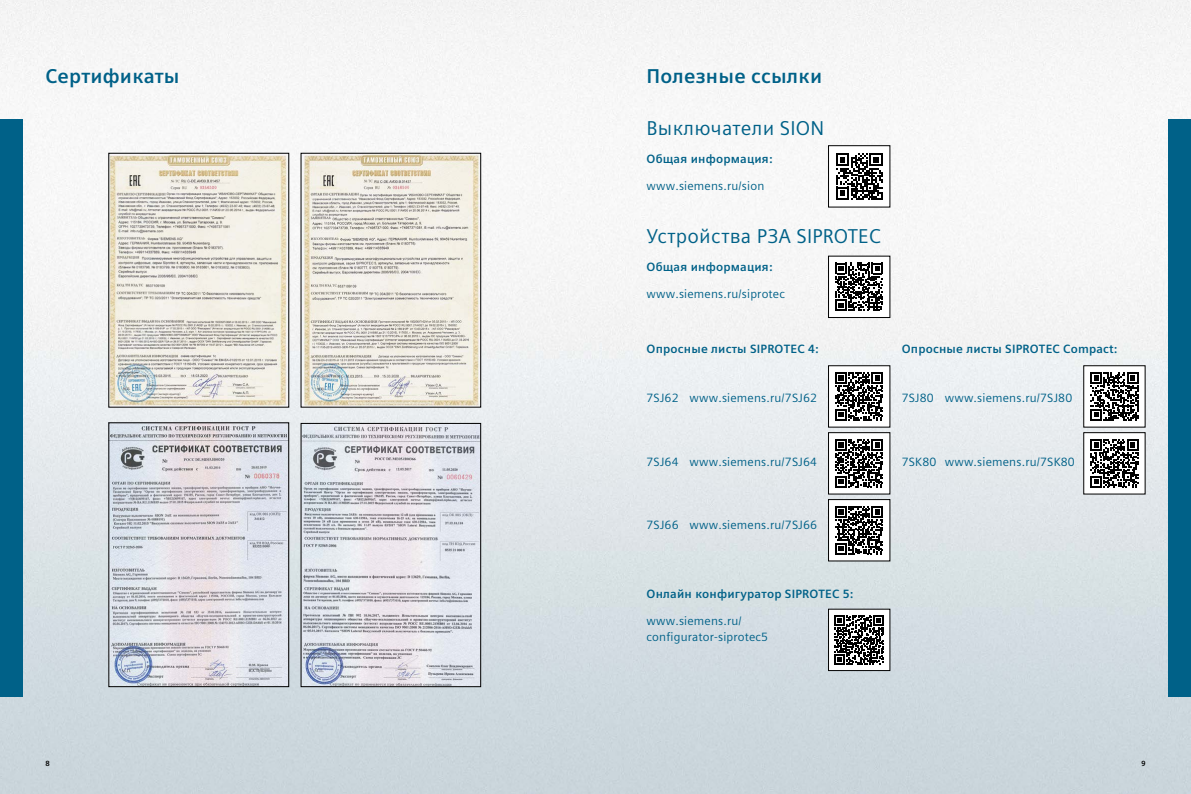
<style>
.page{position:relative;width:1191px;height:794px;background:#fff}
.page>*{position:absolute;margin:0;border:0;box-sizing:border-box;transform-origin:0 0}
.t1{font:20px "Siemens Sans";letter-spacing:.01em;color:#006188}
.t2{font:700 20px "Siemens Sans";letter-spacing:.01em;color:#006188}
.t3{font:12px/15.6px "Siemens Sans";letter-spacing:.015em;color:#006188}
.t4{font:700 12px "Siemens Sans";letter-spacing:.015em;color:#006188}
.t5{font:700 7.5px "Siemens Sans";color:#000}
</style>
<div class="page">
<img style="left:601px;top:0;width:590px;height:794px">
<img style="left:0;top:0;width:601px;height:794px">
<img style="left:110px;top:155px;width:177px;height:250px">
<img style="left:303px;top:155px;width:176px;height:250px">
<div style="left:301px;top:153px;width:180px;height:254px;border:1px solid #000"></div>
<img style="left:111px;top:424px;width:176px;height:261px">
<div style="left:109px;top:422px;width:180px;height:265px;border:1px solid #000"></div>
<img style="left:303px;top:425px;width:176px;height:260px">
<div style="left:301px;top:423px;width:180px;height:264px;border:1px solid #000"></div>
<div style="left:0;top:119px;width:23px;height:577px;background:#006188"></div>
<div style="left:1168px;top:119px;width:23px;height:577px;background:#006188"></div>
<div style="left:828px;top:256px;width:62px;height:61px;background:#fff"></div>
<svg style="left:835px;top:263px;width:48px;height:48px"></svg>
<div style="left:828px;top:256px;width:62px;height:62px;border:1px solid #000"></div>
<div style="left:828px;top:366px;width:62px;height:61px;background:#fff"></div>
<svg style="left:835px;top:372px;width:48px;height:48px"></svg>
<div style="left:1083px;top:433px;width:62px;height:61px;background:#fff"></div>
<svg style="left:1090px;top:439px;width:48px;height:48px"></svg>
<div style="left:828px;top:609px;width:62px;height:61px;background:#fff"></div>
<svg style="left:834px;top:615px;width:50px;height:49px"></svg>
<div style="left:828px;top:608px;width:62px;height:63px;border:1px solid #000"></div>
<div style="left:828px;top:433px;width:62px;height:61px;background:#fff"></div>
<svg style="left:835px;top:439px;width:48px;height:48px"></svg>
<div style="left:828px;top:432px;width:62px;height:62px;border:1px solid #000"></div>
<div style="left:828px;top:499px;width:62px;height:62px;background:#fff"></div>
<svg style="left:835px;top:506px;width:48px;height:48px"></svg>
<div style="left:828px;top:499px;width:62px;height:62px;border:1px solid #000"></div>
<div style="left:1083px;top:366px;width:62px;height:61px;background:#fff"></div>
<svg style="left:1090px;top:372px;width:48px;height:48px"></svg>
<div style="left:828px;top:146px;width:62px;height:61px;background:#fff"></div>
<svg style="left:836px;top:153px;width:46px;height:47px"></svg>
<div style="left:828px;top:145px;width:62px;height:62px;border:1px solid #000"></div>
<h1 class="t2" style="left:45px;top:65px;width:136px">Сертификаты</h1>
<h1 class="t2" style="left:646px;top:65px;width:177px">Полезные ссылки</h1>
<h1 class="t1" style="left:646px;top:116px;width:179px">Выключатели SION</h1>
<p class="t4" style="left:646px;top:152px;width:127px">Общая информация:</p>
<p class="t3" style="left:646px;top:178px;width:119px">www.siemens.ru/sion</p>
<h1 class="t1" style="left:646px;top:225px;width:236px">Устройства РЗА SIPROTEC</h1>
<p class="t4" style="left:646px;top:260px;width:127px">Общая информация:</p>
<p class="t3" style="left:646px;top:286px;width:140px">www.siemens.ru/siprotec</p>
<p class="t4" style="left:646px;top:342px;width:173px">Опросные листы SIPROTEC 4:</p>
<p class="t3" style="left:646px;top:390px;width:172px">7SJ62 www.siemens.ru/7SJ62</p>
<p class="t3" style="left:646px;top:453px;width:172px">7SJ64 www.siemens.ru/7SJ64</p>
<p class="t3" style="left:646px;top:517px;width:172px">7SJ66 www.siemens.ru/7SJ66</p>
<p class="t4" style="left:901px;top:342px;width:217px">Опросные листы SIPROTEC Compact:</p>
<p class="t3" style="left:901px;top:390px;width:172px">7SJ80 www.siemens.ru/7SJ80</p>
<p class="t3" style="left:901px;top:453px;width:175px">7SK80 www.siemens.ru/7SK80</p>
<p class="t4" style="left:646px;top:587px;width:208px">Онлайн конфигуратор SIPROTEC 5:</p>
<p class="t3" style="left:646px;top:613px;width:123px">www.siemens.ru/ configurator-siprotec5</p>
<p class="t5" style="left:45px;top:759px;width:6px">8</p>
<p class="t5" style="left:1141px;top:759px;width:6px">9</p>
</div>
